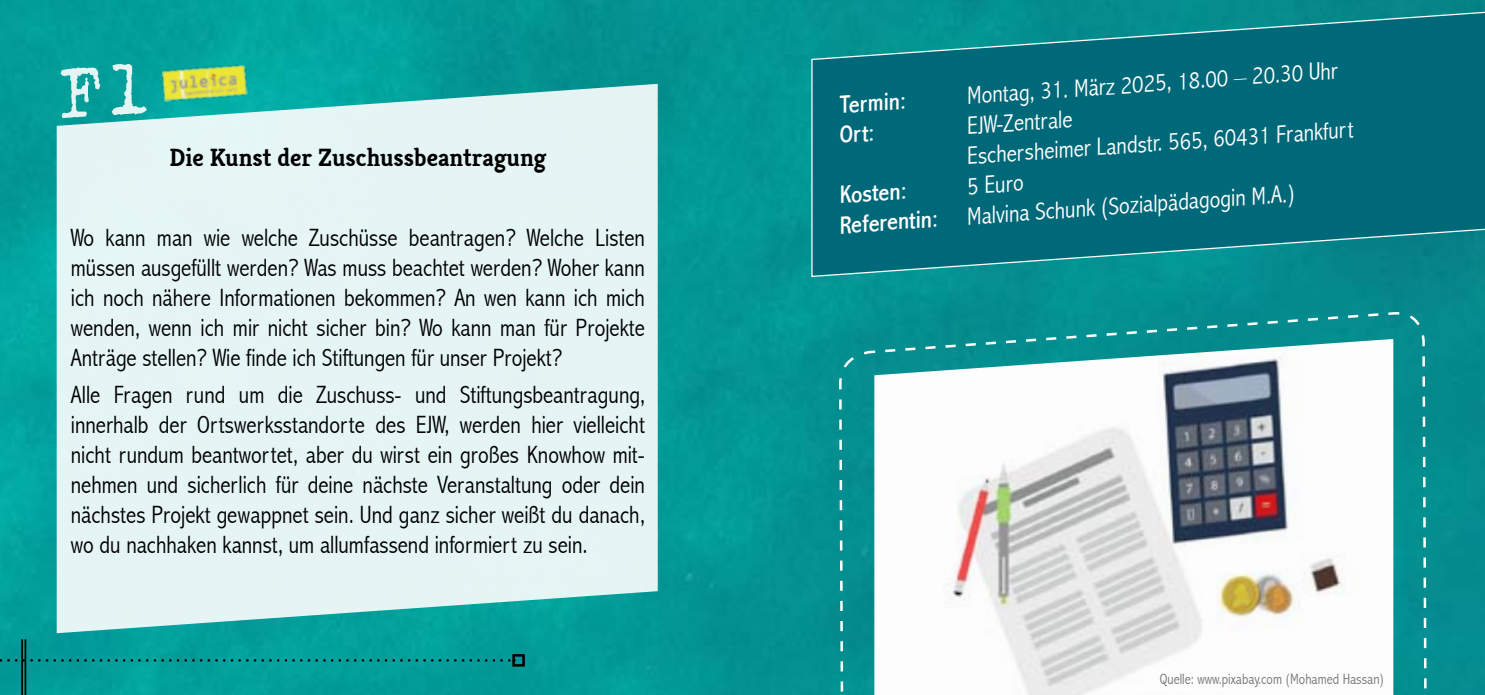
<style>
.page{position:relative;width:1485px;height:695px;background:#fff}
.page>*{position:absolute;margin:0;border:0;box-sizing:border-box;transform-origin:0 0}
.t1{font:300 condensed 25px/30px "Abadi";color:#000;text-align:justify}
.t2{font:300 condensed 25px/30px "Abadi";color:#fff}
.t3{font:700 25px "Kreon";color:#000}
.t4{font:condensed 25px "Abadi";color:#fff}
.t5{font:300 condensed 15px "Abadi";color:#77787b}
.s1{font-weight:400}
</style>
<div class="page">
<img style="left:0;top:0;width:1485px;height:694px">
<svg style="left:0;top:659px;width:512px;height:2px"></svg>
<div style="left:512px;top:654px;width:13px;height:12px;border:2px solid #000"></div>
<div style="left:57px;top:84px;width:601px;height:549px;background:#e5f5f4"></div>
<svg style="left:811px;top:11px;width:674px;height:267px;background:#01707d"></svg>
<svg style="left:837px;top:310px;width:591px;height:384px"></svg>
<hr style="left:25px;top:639px;width:1px;height:55px;background:#000">
<hr style="left:21px;top:639px;width:2px;height:55px;background:#000">
<img style="left:158px;top:53px;width:93px;height:61px">
<div style="left:60px;top:62px;width:86px;height:57px;background:#039e9a"></div>
<p class="t3" style="left:169px;top:142px;width:378px">Die Kunst der Zuschussbeantragung</p>
<p class="t1" style="left:71px;top:222px;width:576px">Wo kann man wie welche Zuschüsse beantragen? Welche Listen müssen ausgefüllt werden? Was muss beachtet werden? Woher kann ich noch nähere Informationen bekommen? An wen kann ich mich wenden, wenn ich mir nicht sicher bin? Wo kann man für Projekte Anträge stellen? Wie finde ich Stiftungen für unser Projekt?</p>
<p class="t1" style="left:71px;top:379px;width:576px">Alle Fragen rund um die Zuschuss- und Stiftungsbeantragung, innerhalb der Ortswerksstandorte des EJW, werden hier vielleicht nicht rundum beantwortet, aber du wirst ein großes Knowhow mit&shy;nehmen und sicherlich für deine nächste Veranstaltung oder dein nächstes Projekt gewappnet sein. Und ganz sicher weißt du danach, wo du nachhaken kannst, um allumfassend informiert zu sein.</p>
<p class="t4" style="left:838px;top:90px;width:68px;rotate:-4deg">Termin:</p>
<p class="t4" style="left:838px;top:120px;width:36px;rotate:-4deg">Ort:</p>
<p class="t2" style="left:965px;top:81px;width:373px;rotate:-4deg">Montag, 31. März 2025, 18.00 – 20.30 Uhr</p>
<p class="t2" style="left:963px;top:111px;width:389px;rotate:-4deg">EJW-Zentrale<br>Eschersheimer Landstr. 565, 60431 Frankfurt</p>
<p class="t2" style="left:836px;top:180px;width:458px;text-indent:130px;rotate:-4deg">5 Euro<br><span class="s1">Referentin:</span> Malvina Schunk (Sozialpädagogin M.A.)</p>
<p class="t4" style="left:838px;top:181px;width:68px;rotate:-4deg">Kosten:</p>
<p class="t5" style="left:1160px;top:670px;width:226px">Quelle: www.pixabay.com (Mohamed Hassan)</p>
</div>
